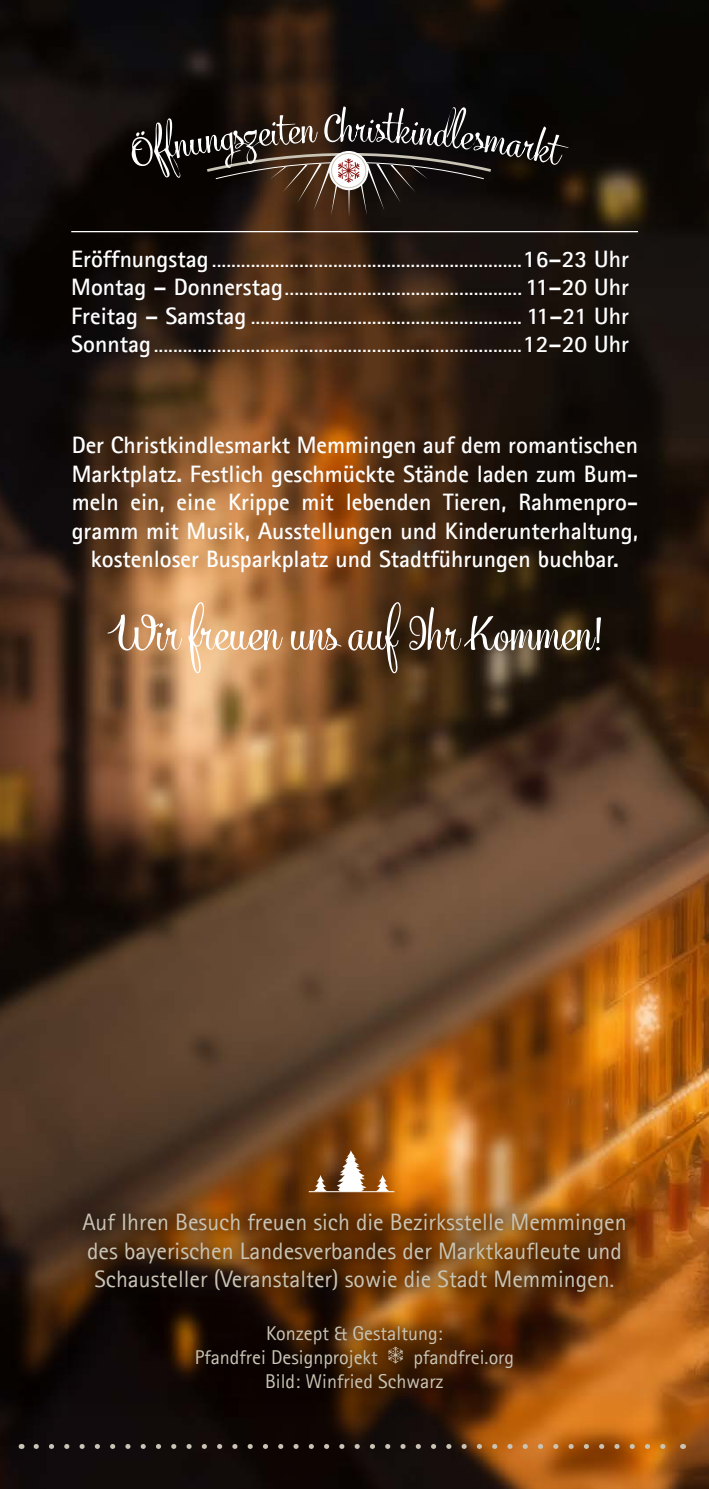
<style>
.page{position:relative;width:709px;height:1489px;background:#fff}
.page>*{position:absolute;margin:0;border:0;box-sizing:border-box;transform-origin:0 0}
.t1{font:60px "Mercury Script";color:#fff}
.t2{font:23.75px/28.5px "Agfa Rotis Sans Serif";color:#fff;text-align:justify}
.t3{font:700 23.75px/28.5px "Agfa Rotis Sans Serif";color:#fff;text-align:center}
.t4{font:23.75px/28.5px "Agfa Rotis Sans Serif";color:#c9c4b5;text-align:center}
.t5{font:20px/24px "Agfa Rotis Sans Serif";color:#c9c4b5}
.s1{font-weight:700}
</style>
<div class="page">
<img style="left:0;top:0;width:709px;height:1488px">
<svg style="left:69px;top:1197px;width:585px;height:219px;background:#68370e"></svg>
<svg style="left:68px;top:1198px;width:572px;height:204px;background:#562d0a"></svg>
<svg style="left:388px;top:1346px;width:15px;height:17px"></svg>
<hr style="left:71px;top:231px;width:567px;height:1px;background:#fff">
<svg style="left:36px;top:1443px;width:639px;height:5px;background:#634830"></svg>
<hr style="left:309px;top:1191px;width:85px;height:1px;background:#fff">
<svg style="left:337px;top:1149px;width:29px;height:42px"></svg>
<svg style="left:313px;top:1174px;width:14px;height:17px"></svg>
<svg style="left:375px;top:1174px;width:15px;height:17px"></svg>
<svg style="left:131px;top:106px;width:438px;height:111px;background:#322a25"></svg>
<p class="t2" style="left:71px;top:244px;width:559px"><span class="s1">Eröffnungstag</span> ................................................................<span class="s1">16–23 Uhr Montag – Donnerstag</span>................................................. <span class="s1">11–20 Uhr Freitag – Samstag</span> ........................................................ <span class="s1">11–21 Uhr Sonntag</span>............................................................................<span class="s1">12–20 Uhr</span></p>
<p class="t3" style="left:72px;top:430px;width:568px">Der Christkindlesmarkt Memmingen auf dem romantischen Marktplatz. Festlich geschmückte Stände laden zum Bum&shy;meln ein, eine Krippe mit lebenden Tieren, Rahmenpro&shy;gramm mit Musik, Ausstellungen und Kinderunterhaltung, kostenloser Busparkplatz und Stadtführungen buchbar.</p>
<h1 class="t1" style="left:107px;top:594px;width:496px">Wir freuen uns auf Ihr Kommen!</h1>
<p class="t4" style="left:82px;top:1207px;width:545px">Auf Ihren Besuch freuen sich die Bezirksstelle Memmingen des bayerischen Landesverbandes der Marktkaufleute und<br>Schausteller (Veranstalter) sowie die Stadt Memmingen.</p>
<p class="t5" style="left:195px;top:1320px;width:249px;text-indent:71px">Konzept &amp; Gestaltung:<br>Pfandfrei Designprojekt</p>
<p class="t5" style="left:265px;top:1344px;width:250px;text-indent:148px">pfandfrei.org<br>Bild: Winfried Schwarz</p>
</div>
